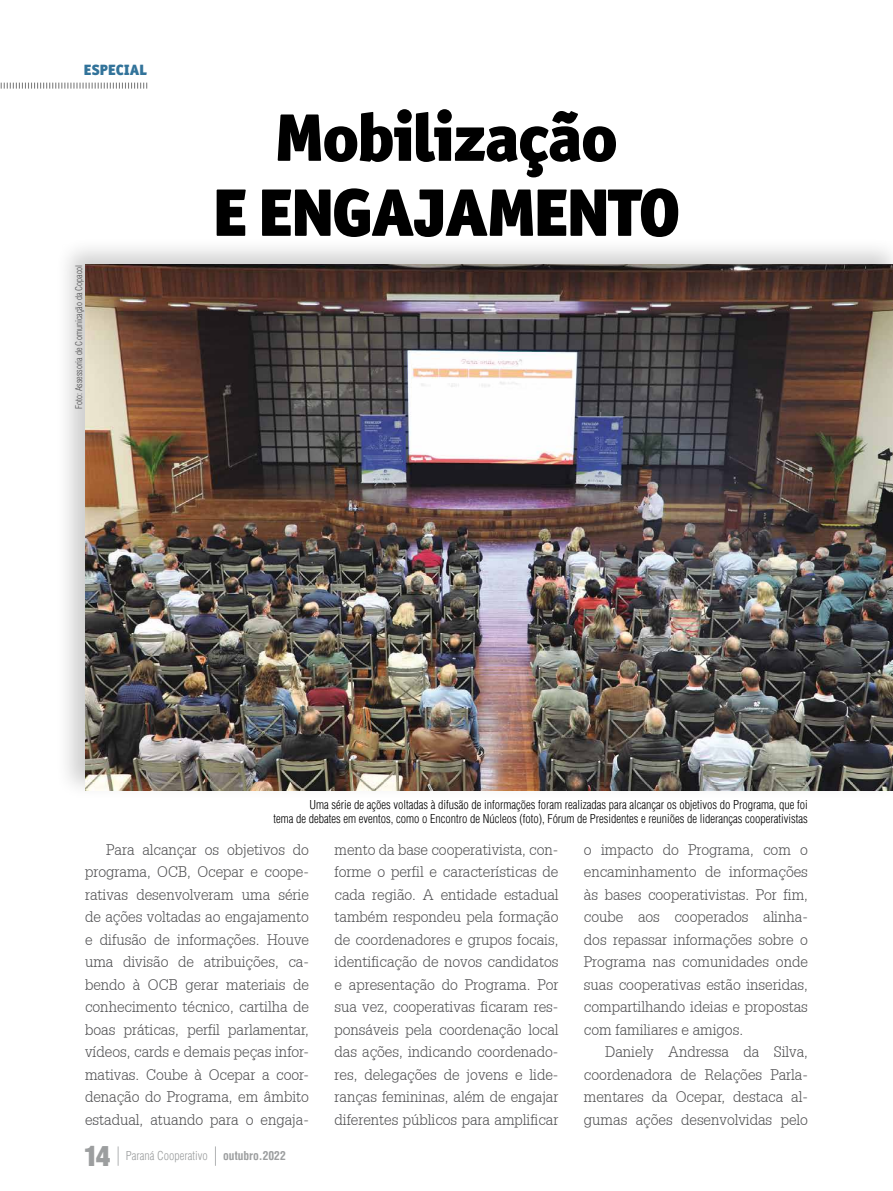
<style>
.page{position:relative;width:893px;height:1191px;background:#fff}
.page>*{position:absolute;margin:0;border:0;box-sizing:border-box;transform-origin:0 0}
.t1{font:900 67.5px/75px "Officina Sans ITC Std";letter-spacing:-.03em;color:#000;text-align:center}
.t2{font:30px "Sans Black Cond";color:#9c9e9f}
.t3{font:300 15px/22.5px "Installation Light S Si";color:#4b4b4d;text-align:justify}
.t4{font:900 15px "Officina Sans ITC Std";color:#32739a}
.t5{font:300 condensed 12px/13.5px "Helvetica";color:#000;text-align:right}
.t6{font:300 condensed 12px "Helvetica";color:#9c9e9f}
.t7{font:700 condensed 12px "Helvetica";color:#9c9e9f}
.t8{font:300 condensed 9px "Helvetica";color:#4b4b4d}
</style>
<div class="page">
<svg style="left:118px;top:1146px;width:1px;height:19px"></svg>
<svg style="left:215px;top:1146px;width:1px;height:19px"></svg>
<svg style="left:0;top:83px;width:147px;height:6px"></svg>
<div style="left:55px;top:237px;width:838px;height:562px;background:#000;opacity:.2"></div>
<img style="left:85px;top:265px;width:808px;height:525px">
<p class="t4" style="left:84px;top:60px;width:65px">ESPECIAL</p>
<p class="t8" style="left:73px;top:409px;width:145px;rotate:-90deg">Foto: Assessoria de Comunicação da Copacol</p>
<h1 class="t1" style="left:213px;top:99px;width:469px">Mobilização<br>E ENGAJAMENTO</h1>
<p class="t5" style="left:273px;top:798px;width:536px">Uma série de ações voltadas à difusão de informações foram realizadas para alcançar os objetivos do Programa, que foi<br>tema de debates em eventos, como o Encontro de Núcleos (foto), Fórum de Presidentes e reuniões de lideranças cooperativistas</p>
<p class="t3" style="left:85px;top:838px;width:225px;text-indent:21px">Para alcançar os objetivos do programa, OCB, Ocepar e coope&shy;rativas desenvolveram uma série de ações voltadas ao engajamento e difusão de informações. Houve uma divisão de atribuições, ca&shy;bendo à OCB gerar materiais de conhecimento técnico, cartilha de boas práticas, perfil parlamentar, vídeos, cards e demais peças infor&shy;mativas. Coube à Ocepar a coor&shy;denação do Programa, em âmbito estadual, atuando para o engaja-</p>
<p class="t3" style="left:334px;top:838px;width:225px">mento da base cooperativista, con&shy;forme o perfil e características de cada região. A entidade estadual também respondeu pela formação de coordenadores e grupos focais, identificação de novos candidatos e apresentação do Programa. Por sua vez, cooperativas ficaram res&shy;ponsáveis pela coordenação local das ações, indicando coordenado&shy;res, delegações de jovens e lide&shy;ranças femininas, além de engajar diferentes públicos para amplificar</p>
<p class="t3" style="left:584px;top:838px;width:225px">o impacto do Programa, com o encaminhamento de informações às bases cooperativistas. Por fim, coube aos cooperados alinha&shy;dos repassar informações sobre o Programa nas comunidades onde suas cooperativas estão inseridas, compartilhando ideias e propostas com familiares e amigos.</p>
<p class="t3" style="left:584px;top:1040px;width:225px;text-indent:21px">Daniely Andressa da Silva, coordenadora de Relações Parla&shy;mentares da Ocepar, destaca al&shy;gumas ações desenvolvidas pelo</p>
<h2 class="t2" style="left:84px;top:1137px;width:28px">14</h2>
<p class="t6" style="left:126px;top:1148px;width:83px">Paraná Cooperativo</p>
<p class="t7" style="left:223px;top:1148px;width:64px">outubro.2022</p>
</div>
